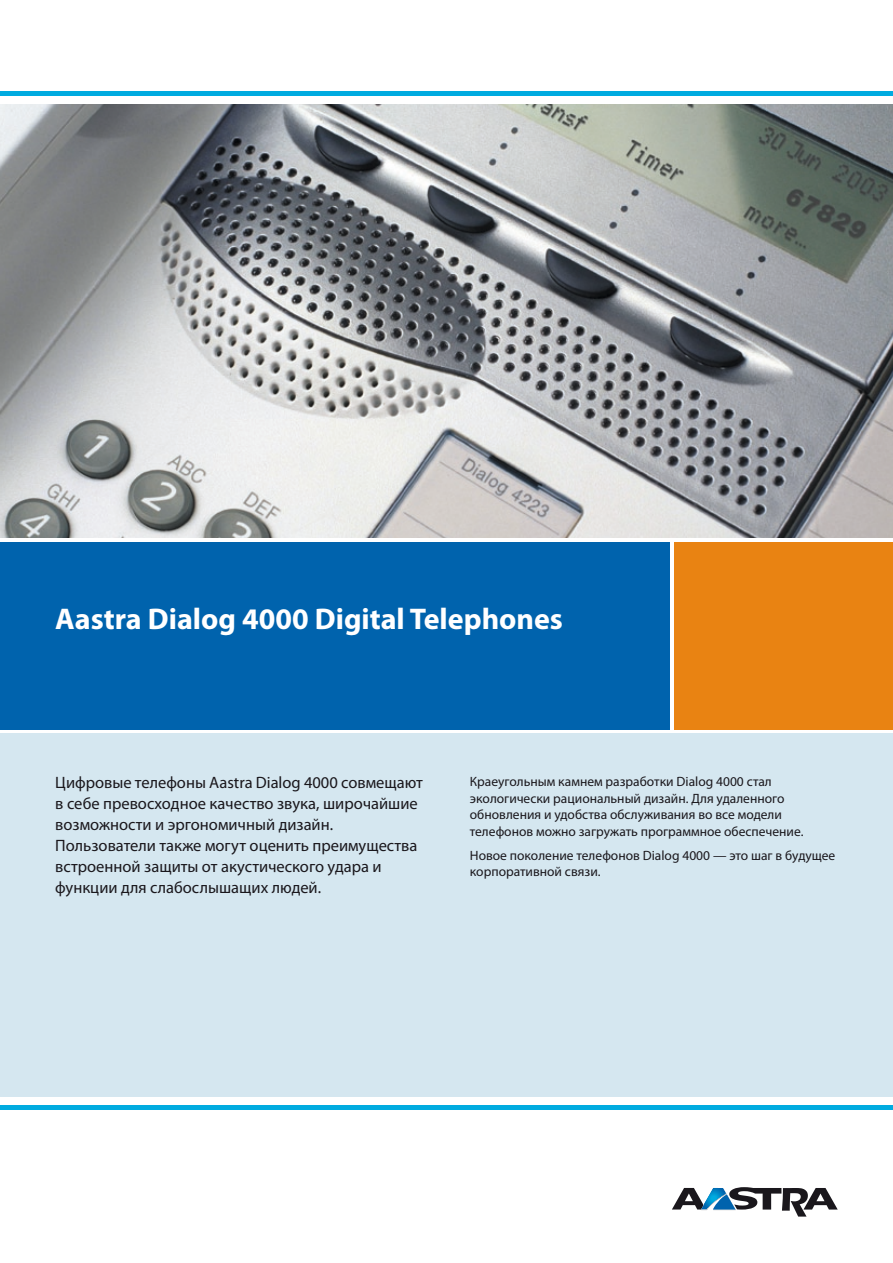
<style>
.page{position:relative;width:893px;height:1263px;background:#fff}
.page>*{position:absolute;margin:0;border:0;box-sizing:border-box;transform-origin:0 0}
.t1{font:700 30px "Myriad Pro";color:#fff}
.t2{font:16.5px/21px "Myriad Pro";color:#1a171c}
.t3{font:13.5px/16.5px "Myriad Pro";color:#1a171c}
</style>
<div class="page">
<img style="left:0;top:104px;width:893px;height:434px">
<div style="left:0;top:542px;width:670px;height:187px;background:#0063ad"></div>
<div style="left:674px;top:542px;width:219px;height:187px;background:#e98312"></div>
<div style="left:0;top:733px;width:893px;height:364px;background:#d5e7f0"></div>
<div style="left:0;top:91px;width:893px;height:5px;background:#00abe0"></div>
<hr style="left:0;top:1106px;width:893px;height:4px;background:#00abe0">
<svg style="left:672px;top:1187px;width:166px;height:29px"></svg>
<h1 class="t1" style="left:55px;top:599px;width:509px">Aastra Dialog 4000 Digital Telephones</h1>
<p class="t2" style="left:55px;top:772px;width:369px">Цифровые телефоны Aastra Dialog 4000 совмещают в себе превосходное качество звука, широчайшие возможности и эргономичный дизайн.<br>Пользователи также могут оценить преимущества встроенной защиты от акустического удара и функции для слабослышащих людей.</p>
<p class="t3" style="left:470px;top:773px;width:335px">Краеугольным камнем разработки Dialog 4000 стал экологически рациональный дизайн. Для удаленного обновления и удобства обслуживания во все модели телефонов можно загружать программное обеспечение.</p>
<p class="t3" style="left:470px;top:847px;width:367px">Новое поколение телефонов Dialog 4000 — это шаг в будущее корпоративной связи.</p>
</div>
